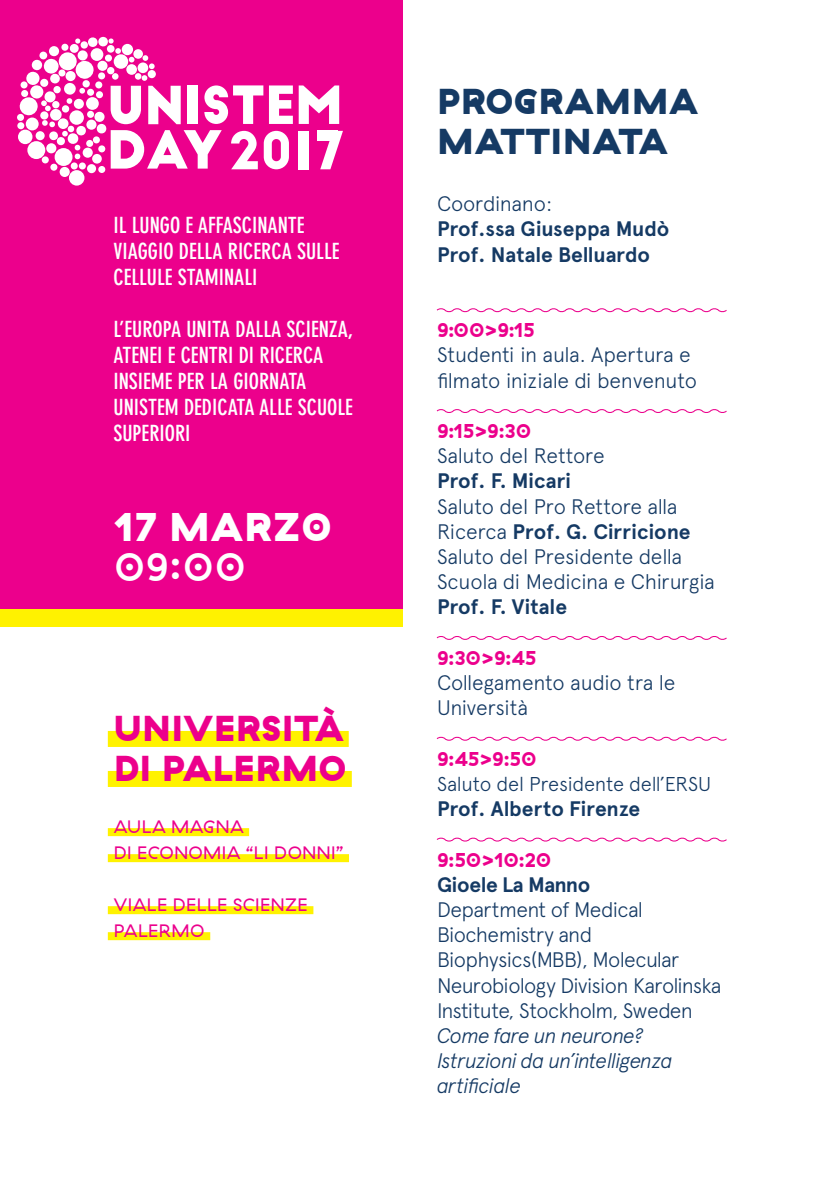
<style>
.page{position:relative;width:840px;height:1191px;background:#fff}
.page>*{position:absolute;margin:0;border:0;box-sizing:border-box;transform-origin:0 0}
.t1{font:900 40px "GT Haptik";letter-spacing:.03em;color:#fff}
.t2{font:500 40px "GT Haptik";color:#fff}
.UNI-Titolo{font:900 36px "GT Haptik";letter-spacing:.03em;color:#ec008c}
.Programma_Mattina{font:900 36px "GT Haptik";letter-spacing:.03em;color:#153a64}
.t3{font:700 condensed 22px/26px "DIN Neuzeit Grotesk";color:#fff}
.TXT-Normal{font:300 21px/25.2px "Apercu";letter-spacing:-.025em;color:#153a64}
.TXT-Bold{font:700 21px "Apercu";letter-spacing:-.005em;color:#153a64}
.TXT-Italic{font:italic 300 21px/25.2px "Apercu";letter-spacing:-.035em;color:#153a64}
.TXT-Normal-2{font:700 21px "Apercu";color:#153a64}
.TXT-Bold-2{font:700 21px "Apercu";letter-spacing:-.025em;color:#153a64}
.ORARIO{font:700 20px "GT Haptik";letter-spacing:-.015em;color:#ec008c}
.TXT-Italic-2{font:300 20px "Apercu";letter-spacing:-.015em;color:#153a64}
.UNI-indirizzo{font:18px "GT Haptik";letter-spacing:.03em;color:#ec008c}
.s1{font-weight:700}
</style>
<div class="page">
<svg style="left:436px;top:308px;width:291px;height:5px"></svg>
<svg style="left:436px;top:409px;width:291px;height:4px"></svg>
<svg style="left:436px;top:636px;width:291px;height:4px"></svg>
<svg style="left:436px;top:736px;width:291px;height:5px"></svg>
<svg style="left:436px;top:837px;width:291px;height:5px"></svg>
<div style="left:108px;top:731px;width:240px;height:16px;background:#fff200"></div>
<div style="left:108px;top:771px;width:243px;height:16px;background:#fff200"></div>
<div style="left:108px;top:828px;width:141px;height:8px;background:#fff200"></div>
<div style="left:108px;top:854px;width:241px;height:8px;background:#fff200"></div>
<div style="left:108px;top:906px;width:205px;height:8px;background:#fff200"></div>
<div style="left:108px;top:932px;width:102px;height:8px;background:#fff200"></div>
<div style="left:0;top:0;width:403px;height:609px;background:#ec008c"></div>
<div style="left:0;top:609px;width:403px;height:17px;background:#fff200"></div>
<div style="left:87px;top:164px;width:9px;height:9px;background:#fff;border-radius:50%"></div>
<div style="left:69px;top:170px;width:15px;height:16px;background:#fff;border-radius:50%"></div>
<div style="left:17px;top:114px;width:7px;height:7px;background:#fff;border-radius:50%"></div>
<div style="left:98px;top:166px;width:7px;height:7px;background:#fff;border-radius:50%"></div>
<div style="left:60px;top:167px;width:10px;height:10px;background:#fff;border-radius:50%"></div>
<svg style="left:19px;top:36px;width:324px;height:133px"></svg>
<p class="t3" style="left:113px;top:212px;width:227px">IL LUNGO E AFFASCINANTE<br>VIAGGIO DELLA RICERCA SULLE<br>CELLULE STAMINALI</p>
<p class="t3" style="left:113px;top:316px;width:241px">L’EUROPA UNITA DALLA SCIENZA,<br>ATENEI E CENTRI DI RICERCA<br>INSIEME PER LA GIORNATA<br>UNISTEM DEDICATA ALLE SCUOLE<br>SUPERIORI</p>
<p class="t1" style="left:114px;top:501px;width:219px">17 MARZ0</p>
<p class="t2" style="left:114px;top:543px;width:133px">09:00</p>
<p class="UNI-Titolo" style="left:114px;top:705px;width:231px">UNIVERSITÀ</p>
<p class="UNI-Titolo" style="left:114px;top:745px;width:233px">DI PALERMO</p>
<p class="UNI-indirizzo" style="left:114px;top:816px;width:131px">AULA MAGNA</p>
<p class="UNI-indirizzo" style="left:114px;top:842px;width:231px">DI ECONOMIA “LI DONNI”</p>
<p class="UNI-indirizzo" style="left:114px;top:894px;width:195px">VIALE DELLE SCIENZE</p>
<p class="UNI-indirizzo" style="left:114px;top:920px;width:92px">PALERMO</p>
<p class="Programma_Mattina" style="left:437px;top:78px;width:262px">PROGRAMMA</p>
<p class="Programma_Mattina" style="left:437px;top:118px;width:232px">MATTINATA</p>
<p class="TXT-Normal" style="left:437px;top:191px;width:117px">Coordinano:</p>
<p class="TXT-Bold" style="left:437px;top:216px;width:234px">Prof.ssa Giuseppa Mudò</p>
<p class="TXT-Bold" style="left:437px;top:241px;width:214px">Prof. Natale Belluardo</p>
<p class="ORARIO" style="left:437px;top:318px;width:99px">9:00&gt;9:15</p>
<p class="TXT-Normal" style="left:437px;top:342px;width:261px">Studenti in aula. Apertura e filmato iniziale di benvenuto</p>
<p class="ORARIO" style="left:437px;top:418px;width:96px">9:15&gt;9:30</p>
<p class="TXT-Normal" style="left:437px;top:443px;width:169px">Saluto del Rettore</p>
<p class="TXT-Normal-2" style="left:437px;top:468px;width:135px">Prof. F. Micari</p>
<p class="TXT-Normal" style="left:437px;top:493px;width:255px">Saluto del Pro Rettore alla<br>Ricerca <span class="s1">Prof. G. Cirricione</span></p>
<p class="TXT-Normal" style="left:437px;top:544px;width:279px">Saluto del Presidente della<br>Scuola di Medicina e Chirurgia</p>
<p class="TXT-Bold" style="left:437px;top:594px;width:131px">Prof. F. Vitale</p>
<p class="ORARIO" style="left:437px;top:645px;width:101px">9:30&gt;9:45</p>
<p class="TXT-Normal" style="left:437px;top:670px;width:240px">Collegamento audio tra le<br>Università</p>
<p class="ORARIO" style="left:437px;top:746px;width:101px">9:45&gt;9:50</p>
<p class="TXT-Italic-2" style="left:437px;top:772px;width:275px">Saluto del Presidente dell’ERSU</p>
<p class="TXT-Bold" style="left:437px;top:796px;width:205px">Prof. Alberto Firenze</p>
<p class="ORARIO" style="left:437px;top:847px;width:116px">9:50&gt;10:20</p>
<p class="TXT-Bold-2" style="left:437px;top:871px;width:155px">Gioele La Manno</p>
<p class="TXT-Normal" style="left:437px;top:896px;width:286px">Department of Medical<br>Biochemistry and<br>Biophysics(MBB), Molecular<br>Neurobiology Division Karolinska<br>Institute, Stockholm, Sweden</p>
<p class="TXT-Italic" style="left:437px;top:1023px;width:237px">Come fare un neurone?<br>Istruzioni da un’intelligenza artificiale</p>
</div>
